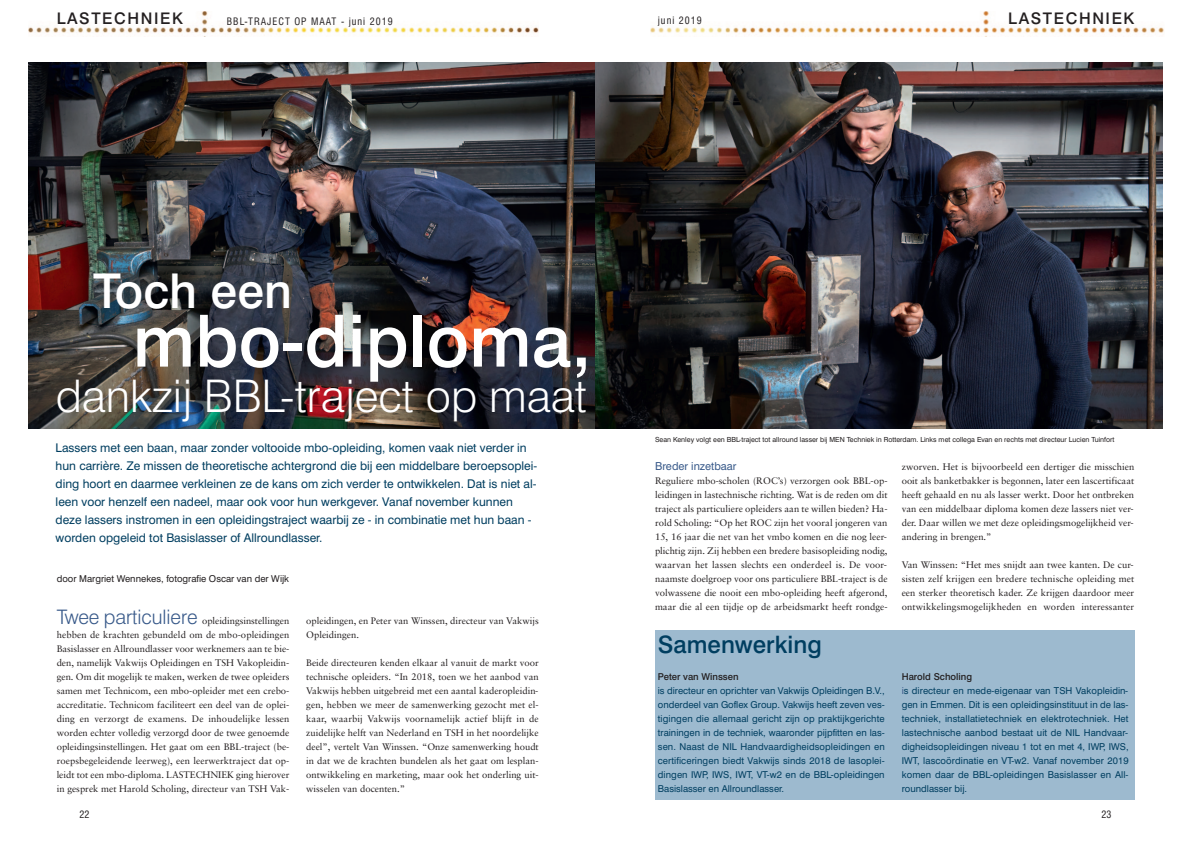
<style>
.page{position:relative;width:1191px;height:842px;background:#fff}
.page>*{position:absolute;margin:0;border:0;box-sizing:border-box;transform-origin:0 0}
.t1{font:500 72px "Swiss 721 BT";color:#fff}
.t2{font:500 48px "Swiss 721 BT";color:#fff}
.t3{font:300 45px "Swiss 721 BT";color:#fff}
.t4{font:500 24px "Swiss 721 BT";color:#003e60}
.t5{font:500 16px "Swiss 721 BT";letter-spacing:.1em;color:#231f20}
.t6{font:12px/18px "Swiss 721 BT";color:#003e60}
.t7{font:11px "Swiss 721 BT";color:#395a8a}
.t8{font:condensed 10px "Swiss 721 BT";letter-spacing:.1em;color:#231f20}
.t9{font:9.5px/14px "Sabon";color:#231f20;text-align:justify}
.t10{font:9.5px/14px "Swiss 721 BT";letter-spacing:.01em;color:#003e60;text-align:justify}
.t11{font:9.5px "Swiss 721 BT";color:#231f20}
.t12{font:500 9.5px "Swiss 721 BT";color:#231f20}
.t13{font:7px "Swiss 721 BT";color:#231f20}
.s1{font-family:"Swiss 721 BT";font-weight:300;font-size:20px;color:#395a8a}
.s2{color:#395a8a}
</style>
<div class="page">
<img style="left:28px;top:62px;width:567px;height:366px">
<img style="left:595px;top:62px;width:567px;height:366px">
<img style="left:28px;top:11px;width:511px;height:25px">
<img style="left:651px;top:11px;width:513px;height:25px">
<div style="left:655px;top:630px;width:479px;height:169px;background:#9dbacf"></div>
<p class="t5" style="left:57px;top:13px;width:127px">LASTECHNIEK</p>
<p class="t8" style="left:227px;top:17px;width:167px">BBL-TRAJECT OP MAAT - juni 2019</p>
<p class="t8" style="left:658px;top:17px;width:45px">juni 2019</p>
<p class="t5" style="left:1008px;top:13px;width:127px">LASTECHNIEK</p>
<p class="t2" style="left:93px;top:273px;width:200px">Toch een</p>
<p class="t1" style="left:133px;top:315px;width:460px">mbo-diploma,</p>
<p class="t3" style="left:56px;top:380px;width:533px">dankzij BBL-traject op maat</p>
<p class="t6" style="left:56px;top:440px;width:483px">Lassers met een baan, maar zonder voltooide mbo-opleiding, komen vaak niet verder in hun carrière. Ze missen de theoretische achtergrond die bij een middelbare beroepsoplei&shy;ding hoort en daarmee verkleinen ze de kans om zich verder te ontwikkelen. Dat is niet al&shy;leen voor henzelf een nadeel, maar ook voor hun werkgever. Vanaf november kunnen deze lassers instromen in een opleidingstraject waarbij ze - in combinatie met hun baan - worden opgeleid tot Basislasser of Allroundlasser.</p>
<p class="t11" style="left:57px;top:575px;width:234px">door Margriet Wennekes, fotografie Oscar van der Wijk</p>
<p class="t9" style="left:57px;top:614px;width:234px"><span class="s1">Twee particuliere</span> opleidingsinstellingen hebben de krachten gebundeld om de mbo-opleidingen Basislasser en Allroundlasser voor werknemers aan te bie&shy;den, namelijk Vakwijs Opleidingen en TSH Vakopleidin&shy;gen. Om dit mogelijk te maken, werken de twee opleiders samen met Technicom, een mbo-opleider met een crebo&shy;accreditatie. Technicom faciliteert een deel van de oplei&shy;ding en verzorgt de examens. De inhoudelijke lessen worden echter volledig verzorgd door de twee genoemde opleidingsinstellingen. Het gaat om een BBL-traject (be&shy;roepsbegeleidende leerweg), een leerwerktraject dat op&shy;leidt tot een mbo-diploma. LASTECHNIEK ging hierover in gesprek met Harold Scholing, directeur van TSH Vak-</p>
<p class="t9" style="left:306px;top:614px;width:234px">opleidingen, en Peter van Winssen, directeur van Vakwijs<br>Opleidingen.</p>
<p class="t9" style="left:306px;top:656px;width:234px">Beide directeuren kenden elkaar al vanuit de markt voor technische opleiders. “In 2018, toen we het aanbod van Vakwijs hebben uitgebreid met een aantal kaderopleidin&shy;gen, hebben we meer de samenwerking gezocht met el&shy;kaar, waarbij Vakwijs voornamelijk actief blijft in de zuidelijke helft van Nederland en TSH in het noordelijke deel”, vertelt Van Winssen. “Onze samenwerking houdt in dat we de krachten bundelen als het gaat om lesplan&shy;ontwikkeling en marketing, maar ook het onderling uit&shy;wisselen van docenten.”</p>
<p class="t13" style="left:655px;top:437px;width:461px">Sean Kenley volgt een BBL-traject tot allround lasser bij MEN Techniek in Rotterdam. Links met collega Evan en rechts met directeur Lucien Tuinfort</p>
<p class="t7" style="left:655px;top:462px;width:83px">Breder inzetbaar</p>
<p class="t9" style="left:655px;top:474px;width:234px">Reguliere mbo-scholen (ROC’s) verzorgen ook BBL-op&shy;leidingen in lastechnische richting. Wat is de reden om dit traject als particuliere opleiders aan te willen bieden? Ha&shy;rold Scholing: “Op het ROC zijn het vooral jongeren van 15, 16 jaar die net van het vmbo komen en die nog leer&shy;plichtig zijn. Zij hebben een bredere basisopleiding nodig, waarvan het lassen slechts een onderdeel is. De voor&shy;naamste doelgroep voor ons particuliere BBL-traject is de volwassene die nooit een mbo-opleiding heeft afgerond, maar die al een tijdje op de arbeidsmarkt heeft rondge-</p>
<p class="t4" style="left:658px;top:636px;width:165px">Samenwerking</p>
<p class="t12" style="left:658px;top:673px;width:82px">Peter van Winssen</p>
<p class="t10" style="left:658px;top:685px;width:228px">is directeur en oprichter van Vakwijs Opleidingen B.V., onderdeel van Goflex Group. Vakwijs heeft zeven ves&shy;tigingen die allemaal gericht zijn op praktijkgerichte trainingen in de techniek, waaronder pijpfitten en las&shy;sen. Naast de NIL Handvaardigheidsopleidingen en certificeringen biedt Vakwijs sinds 2018 de lasoplei&shy;dingen IWP, IWS, IWT, VT-w2 en de BBL-opleidingen Basislasser en Allroundlasser.</p>
<p class="t9" style="left:901px;top:460px;width:234px">zworven. Het is bijvoorbeeld een dertiger die misschien ooit als banketbakker is begonnen, later een lascertificaat heeft gehaald en nu als lasser werkt. Door het ontbreken van een middelbaar diploma komen deze lassers niet ver&shy;der. Daar willen we met deze opleidingsmogelijkheid ver&shy;andering in brengen.”</p>
<p class="t9" style="left:901px;top:558px;width:234px">Van Winssen: “Het mes snijdt aan twee kanten. De cur&shy;sisten zelf krijgen een bredere technische opleiding met een sterker theoretisch kader. Ze krijgen daardoor meer ontwikkelingsmogelijkheden en worden interessanter</p>
<p class="t12" style="left:901px;top:673px;width:72px">Harold Scholing</p>
<p class="t10" style="left:901px;top:685px;width:228px"><span class="s2">i</span>s directeur en mede-eigenaar van TSH Vakopleidin&shy;gen in Emmen. Dit is een opleidingsinstituut in de las&shy;techniek, installatietechniek en elektrotechniek. Het lastechnische aanbod bestaat uit de NIL Handvaar&shy;digheidsopleidingen niveau 1 tot en met 4, IWP, IWS, IWT, lascoördinatie en VT-w2. Vanaf november 2019 komen daar de BBL-opleidingen Basislasser en All&shy;roundlasser bij.</p>
<p class="t8" style="left:79px;top:811px;width:11px">22</p>
<p class="t8" style="left:1101px;top:811px;width:11px">23</p>
</div>
